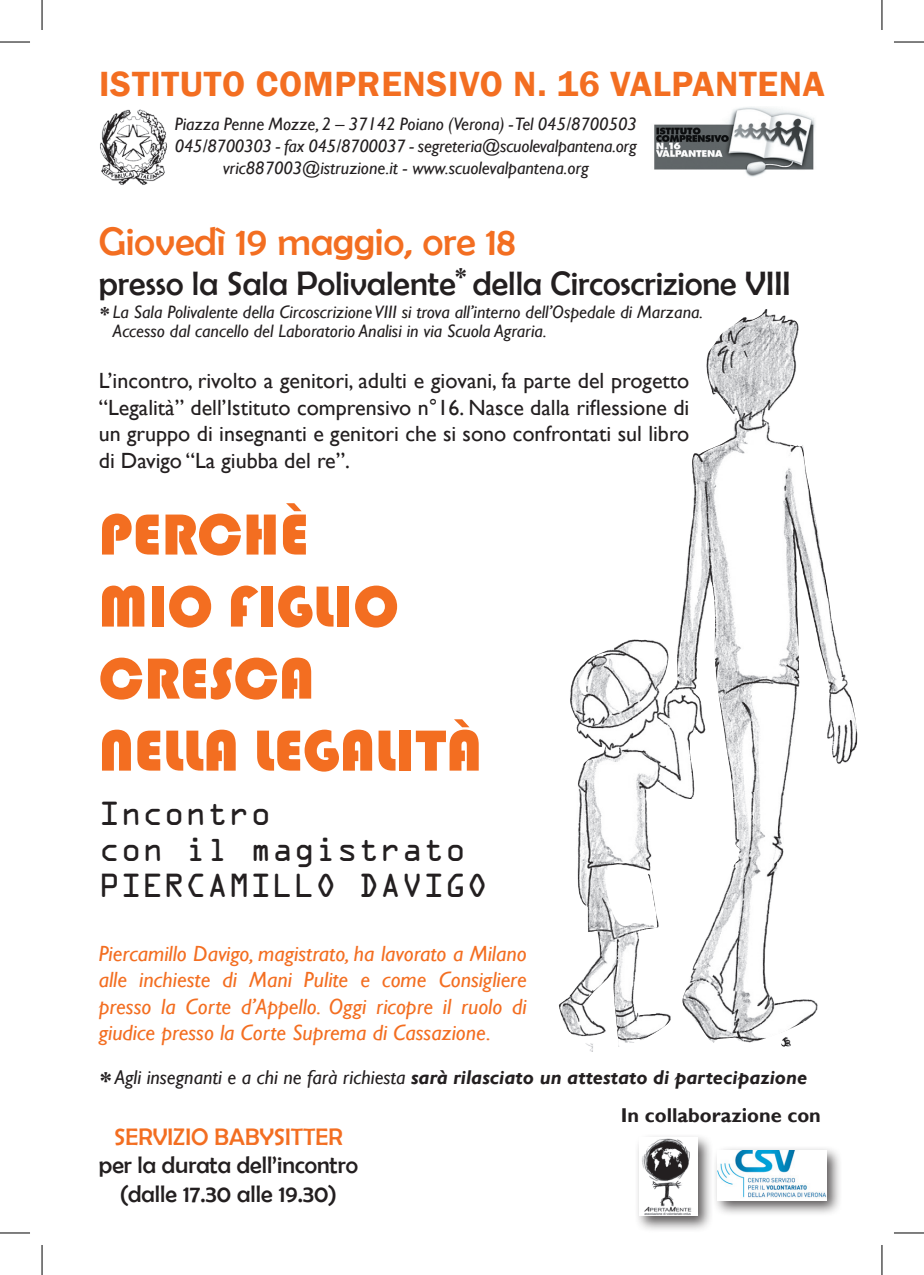
<style>
.page{position:relative;width:924px;height:1275px;background:#fff}
.page>*{position:absolute;margin:0;border:0;box-sizing:border-box;transform-origin:0 0}
.t1{font:60px/72px "Bauhaus 93";color:#f36e21}
.t2{font:40px "Berlin Sans FB";color:#f36e21}
.t3{font:600 36px "Franklin Gothic";letter-spacing:.02em;color:#f36e21}
.t4{font:34px "Berlin Sans FB";color:#231f20}
.t5{font:30px/36px "OCRA Std";color:#231f20}
.t6{font:24px/28.8px "Berlin Sans FB";color:#231f20;text-align:center}
.t7{font:24px "Berlin Sans FB";color:#f36e21}
.t8{font:700 24px "Gill Sans";color:#231f20}
.t9{font:22px/26.4px "Gill Sans";color:#231f20;text-align:justify}
.t10{font:italic 22px/26.4px "Gill Sans";color:#f36e21;text-align:justify}
.t11{font:italic 700 20px "Gill Sans";color:#231f20}
.t12{font:700 20px "Gill Sans";color:#231f20}
.t13{font:italic 18px/22px "Gill Sans";color:#231f20;text-align:center}
.s1{font-style:normal;font-size:24px}
.s2{font-weight:400}
</style>
<div class="page">
<img style="left:558px;top:309px;width:300px;height:738px">
<div style="left:633px;top:1132px;width:80px;height:100px;background:#231f20;opacity:.75"></div>
<img style="left:639px;top:1138px;width:58px;height:78px">
<div style="left:711px;top:1144px;width:130px;height:72px;background:#231f20;opacity:.75"></div>
<img style="left:716px;top:1150px;width:109px;height:50px">
<img style="left:100px;top:109px;width:67px;height:76px">
<img style="left:654px;top:107px;width:161px;height:70px">
<hr style="left:0;top:42px;width:30px;height:1px;background:#000">
<hr style="left:893px;top:42px;width:30px;height:1px;background:#000">
<hr style="left:0;top:1232px;width:30px;height:1px;background:#000">
<hr style="left:893px;top:1232px;width:30px;height:1px;background:#000">
<hr style="left:42px;top:0;width:1px;height:30px;background:#000">
<hr style="left:42px;top:1245px;width:1px;height:30px;background:#000">
<hr style="left:881px;top:0;width:1px;height:30px;background:#000">
<hr style="left:881px;top:1245px;width:1px;height:30px;background:#000">
<h3 class="t3" style="left:99px;top:61px;width:726px">ISTITUTO COMPRENSIVO N. 16 VALPANTENA</h3>
<p class="t13" style="left:175px;top:113px;width:463px">Piazza Penne Mozze, 2 – 37142 Poiano (Verona) - Tel 045/8700503<br>045/8700303 - fax 045/8700037 - segreteria@scuolevalpantena.org vric887003@istruzione.it - www.scuolevalpantena.org</p>
<h2 class="t2" style="left:99px;top:219px;width:418px">Giovedì 19 maggio, ore 18</h2>
<h3 class="t4" style="left:99px;top:265px;width:692px">presso la Sala Polivalente della Circoscrizione VIII</h3>
<h3 class="t8" style="left:455px;top:262px;width:13px">*</h3>
<p class="t13" style="left:113px;top:301px;width:591px">La Sala Polivalente della Circoscrizione VIII si trova all’interno dell’Ospedale di Marzana.</p>
<p class="t12" style="left:100px;top:302px;width:11px">*</p>
<p class="t13" style="left:113px;top:320px;width:435px">Accesso dal cancello del Laboratorio Analisi in via Scuola Agraria.</p>
<p class="t9" style="left:99px;top:368px;width:591px">L’incontro, rivolto a genitori, adulti e giovani, fa parte del progetto “Legalità” dell’Istituto comprensivo n°16. Nasce dalla riflessione di un gruppo di insegnanti e genitori che si sono confrontati sul libro di Davigo “La giubba del re”.</p>
<h1 class="t1" style="left:99px;top:499px;width:384px">PERCHÈ<br>MIO FIGLIO<br>CRESCA<br>NELLA LEGALITÀ</h1>
<h3 class="t5" style="left:99px;top:798px;width:390px">Incontro<br>con il magistrato<br>PIERCAMILLO DAVIGO</h3>
<p class="t10" style="left:99px;top:940px;width:429px">Piercamillo Davigo, magistrato, ha lavorato a Milano alle inchieste di Mani Pulite e come Consigliere presso la Corte d’Appello. Oggi ricopre il ruolo di giudice presso la Corte Suprema di Cassazione.</p>
<p class="t11" style="left:100px;top:1065px;width:708px"><span class="s1">*</span> <span class="s2">Agli insegnanti e a chi ne farà richiesta</span> sarà rilasciato un attestato di partecipazione</p>
<h3 class="t7" style="left:114px;top:1123px;width:230px">SERVIZIO BABYSITTER</h3>
<h3 class="t6" style="left:99px;top:1150px;width:261px">per la durata dell’incontro (dalle 17.30 alle 19.30)</h3>
<p class="t12" style="left:620px;top:1103px;width:201px">In collaborazione con</p>
</div>
